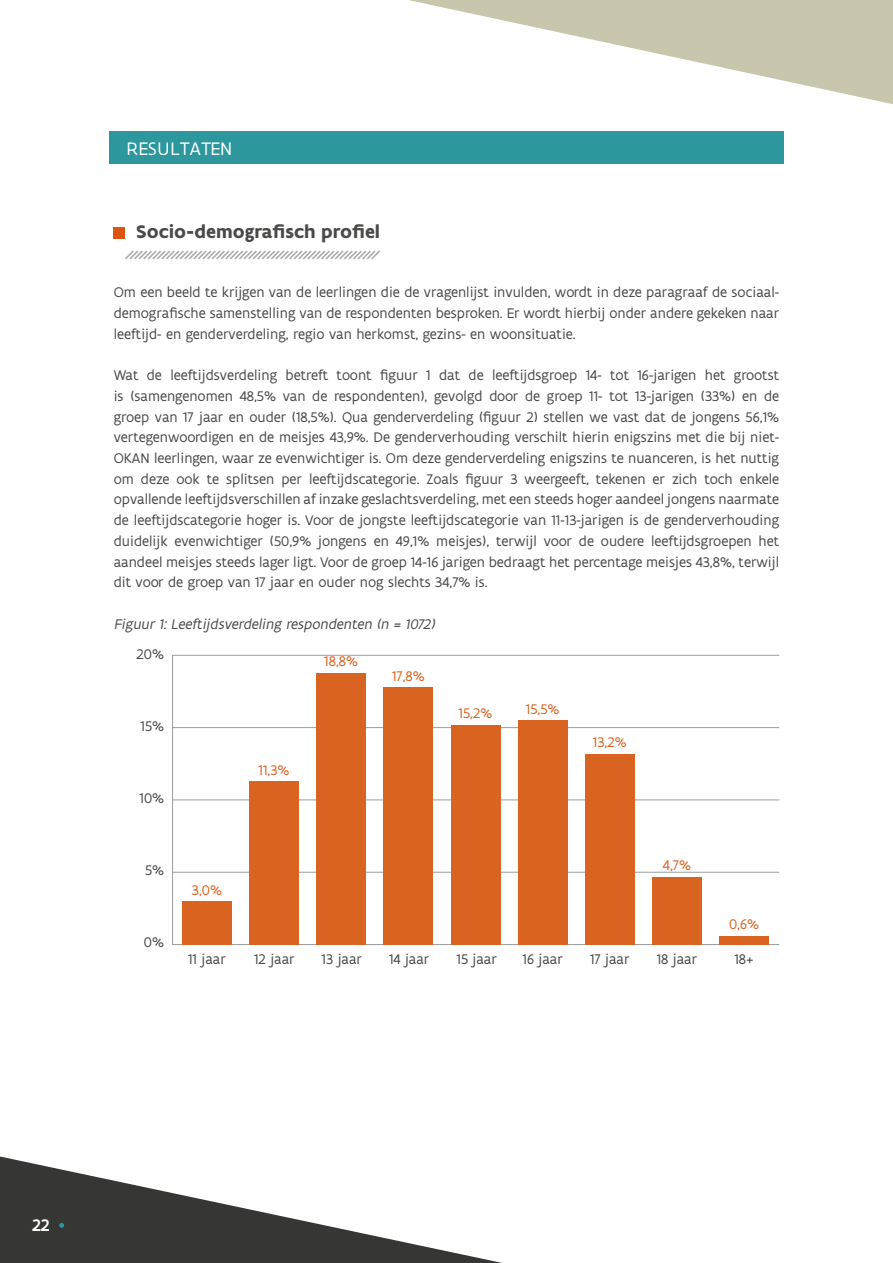
<style>
.page{position:relative;width:893px;height:1263px;background:#fff}
.page>*{position:absolute;margin:0;border:0;box-sizing:border-box;transform-origin:0 0}
.t1{font:700 19.5px "Flanders Art Sans";color:#4a4a49}
.t2{font:19.5px "Flanders Art Sans";letter-spacing:.005em;color:#fff}
.t3{font:500 18px "Flanders Art Sans";color:#fff}
.Tekst{font:15px/20.7px "Flanders Art Sans";color:#4a4a49;text-align:justify}
.Tekst-2{font:italic 15px "Flanders Art Sans";color:#4a4a49}
.Tekst-3{font:15px "Flanders Art Sans";color:#d96422}
</style>
<div class="page">
<svg style="left:0;top:1156px;width:502px;height:107px"></svg>
<svg style="left:59px;top:1223px;width:5px;height:5px"></svg>
<svg style="left:409px;top:0;width:484px;height:104px"></svg>
<div style="left:109px;top:131px;width:674px;height:33px;background:#2d979e"></div>
<svg style="left:125px;top:250px;width:255px;height:10px"></svg>
<div style="left:114px;top:227px;width:11px;height:11px;background:#dc5413"></div>
<hr style="left:172px;top:655px;width:1px;height:289px;background:#9d9d9c">
<hr style="left:173px;top:944px;width:606px;height:1px;background:#9d9d9c">
<hr style="left:173px;top:872px;width:606px;height:1px;background:#9d9d9c">
<hr style="left:173px;top:800px;width:606px;height:1px;background:#9d9d9c">
<hr style="left:173px;top:727px;width:606px;height:1px;background:#9d9d9c">
<hr style="left:173px;top:655px;width:606px;height:1px;background:#9d9d9c">
<div style="left:182px;top:901px;width:50px;height:43px;background:#d96422"></div>
<div style="left:250px;top:781px;width:49px;height:163px;background:#d96422"></div>
<div style="left:317px;top:673px;width:49px;height:271px;background:#d96422"></div>
<div style="left:384px;top:687px;width:49px;height:257px;background:#d96422"></div>
<div style="left:451px;top:725px;width:49px;height:219px;background:#d96422"></div>
<div style="left:518px;top:720px;width:49px;height:224px;background:#d96422"></div>
<div style="left:585px;top:754px;width:49px;height:190px;background:#d96422"></div>
<div style="left:652px;top:876px;width:49px;height:68px;background:#d96422"></div>
<div style="left:719px;top:936px;width:50px;height:8px;background:#d96422"></div>
<h1 class="t2" style="left:127px;top:136px;width:107px">RESULTATEN</h1>
<h2 class="t1" style="left:136px;top:220px;width:245px">Socio-demografisch profiel</h2>
<p class="Tekst" style="left:114px;top:282px;width:667px">Om een beeld te krijgen van de leerlingen die de vragenlijst invulden, wordt in deze paragraaf de sociaal&shy;demografische samenstelling van de respondenten besproken. Er wordt hierbij onder andere gekeken naar leeftijd- en genderverdeling, regio van herkomst, gezins- en woonsituatie.</p>
<p class="Tekst" style="left:114px;top:365px;width:667px">Wat de leeftijdsverdeling betreft toont figuur 1 dat de leeftijdsgroep 14- tot 16-jarigen het grootst is (samengenomen 48,5% van de respondenten), gevolgd door de groep 11- tot 13-jarigen (33%) en de groep van 17 jaar en ouder (18,5%). Qua genderverdeling (figuur 2) stellen we vast dat de jongens 56,1% vertegenwoordigen en de meisjes 43,9%. De genderverhouding verschilt hierin enigszins met die bij niet-OKAN leerlingen, waar ze evenwichtiger is. Om deze genderverdeling enigszins te nuanceren, is het nuttig om deze ook te splitsen per leeftijdscategorie. Zoals figuur 3 weergeeft, tekenen er zich toch enkele opvallende leeftijdsverschillen af inzake geslachtsverdeling, met een steeds hoger aandeel jongens naarmate de leeftijdscategorie hoger is. Voor de jongste leeftijdscategorie van 11-13-jarigen is de genderverhouding duidelijk evenwichtiger (50,9% jongens en 49,1% meisjes), terwijl voor de oudere leeftijdsgroepen het aandeel meisjes steeds lager ligt. Voor de groep 14-16 jarigen bedraagt het percentage meisjes 43,8%, terwijl dit voor de groep van 17 jaar en ouder nog slechts 34,7% is.</p>
<p class="Tekst-2" style="left:114px;top:615px;width:326px">Figuur 1: Leeftijdsverdeling respondenten (n = 1072)</p>
<p class="Tekst" style="left:137px;top:644px;width:29px">20%</p>
<p class="Tekst-3" style="left:324px;top:652px;width:35px">18,8%</p>
<p class="Tekst" style="left:140px;top:716px;width:25px">15%</p>
<p class="Tekst" style="left:139px;top:788px;width:26px">10%</p>
<p class="Tekst" style="left:145px;top:860px;width:21px">5%</p>
<p class="Tekst" style="left:144px;top:932px;width:22px">0%</p>
<p class="Tekst-3" style="left:259px;top:760px;width:33px">11,3%</p>
<p class="Tekst-3" style="left:192px;top:880px;width:32px">3,0%</p>
<p class="Tekst-3" style="left:392px;top:666px;width:34px">17,8%</p>
<p class="Tekst-3" style="left:459px;top:704px;width:35px">15,2%</p>
<p class="Tekst-3" style="left:526px;top:700px;width:35px">15,5%</p>
<p class="Tekst-3" style="left:593px;top:733px;width:35px">13,2%</p>
<p class="Tekst-3" style="left:663px;top:856px;width:30px">4,7%</p>
<p class="Tekst-3" style="left:729px;top:915px;width:32px">0,6%</p>
<p class="Tekst" style="left:188px;top:949px;width:39px">11 jaar</p>
<p class="Tekst" style="left:254px;top:949px;width:42px">12 jaar</p>
<p class="Tekst" style="left:322px;top:949px;width:42px">13 jaar</p>
<p class="Tekst" style="left:389px;top:949px;width:42px">14 jaar</p>
<p class="Tekst" style="left:456px;top:949px;width:42px">15 jaar</p>
<p class="Tekst" style="left:522px;top:949px;width:42px">16 jaar</p>
<p class="Tekst" style="left:590px;top:949px;width:41px">17 jaar</p>
<p class="Tekst" style="left:657px;top:949px;width:42px">18 jaar</p>
<p class="Tekst" style="left:734px;top:949px;width:21px">18+</p>
<p class="t3" style="left:32px;top:1213px;width:19px">22</p>
</div>
